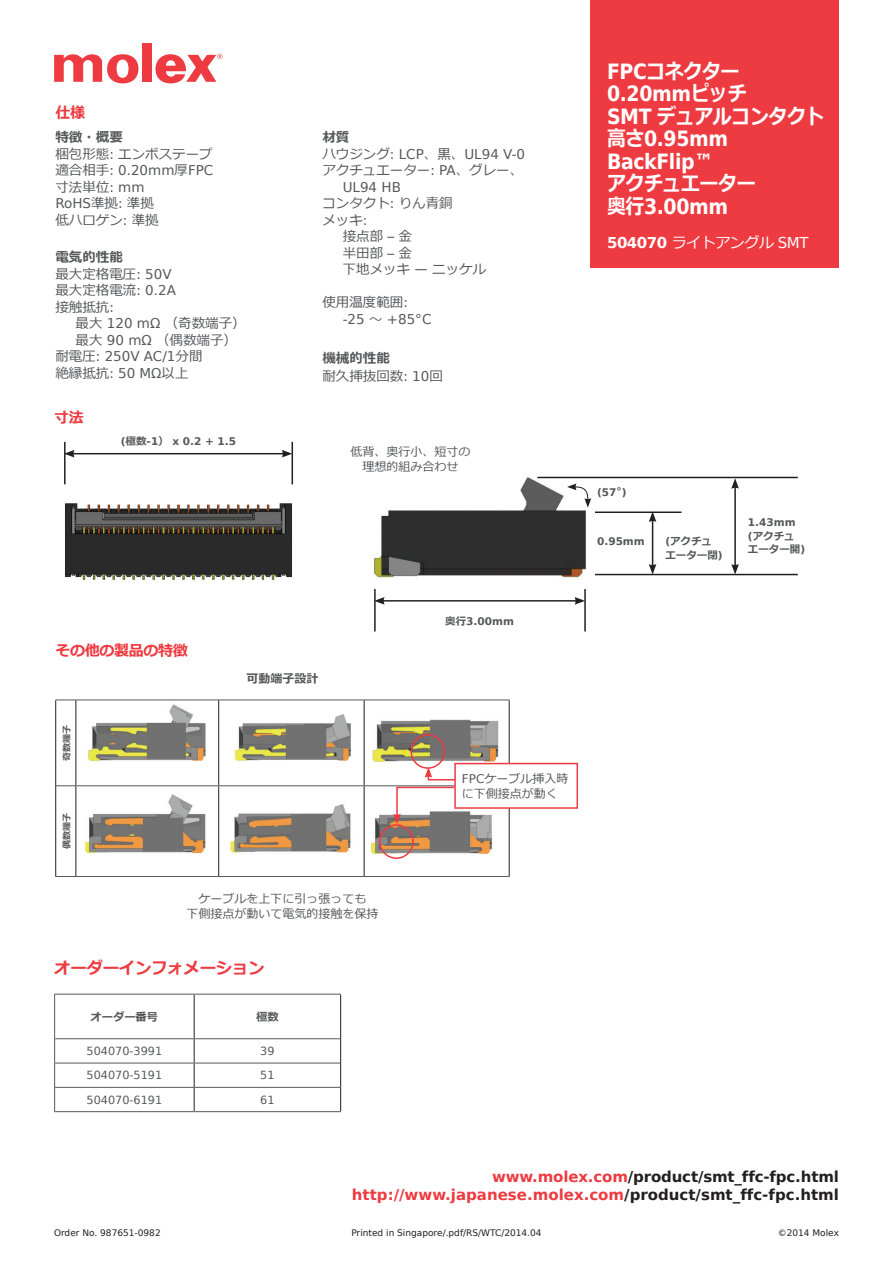
<style>
.page{position:relative;width:893px;height:1263px;background:#fff}
.page>*{position:absolute;margin:0;border:0;box-sizing:border-box;transform-origin:0 0}
.t1{font:700 21px/22.5px "Bitstream Vera Sans";letter-spacing:-.02em;color:#fff;scale:.9 1}
.t2{font:700 21px "Meiryo";letter-spacing:-.02em;color:#fff;scale:.9 1}
.t3{font:700 16.5px "Meiryo";letter-spacing:-.02em;color:#ee3a41}
.t4{font:700 15px/18px "Bitstream Vera Sans";color:#231f20;text-align:right}
.t5{font:15px "Meiryo";letter-spacing:-.03em;color:#fff}
.t6{font:700 15px "Meiryo";letter-spacing:-.02em;color:#ee3a41}
.t7{font:13.5px/16.5px "Meiryo";color:#57585a}
.t8{font:13.5px "Bitstream Vera Sans";color:#57585a}
.t9{font:700 13.5px "Meiryo";color:#57585a}
.t10{font:12px/15px "Meiryo";color:#57585a;text-align:center}
.t11{font:700 12px "Meiryo";color:#57585a}
.t12{font:11.25px "Bitstream Vera Sans";color:#57585a}
.t13{font:700 11.25px "Meiryo";color:#57585a}
.t14{font:700 10.5px "Bitstream Vera Sans";color:#57585a}
.t15{font:700 10.5px/13.5px "Meiryo";color:#57585a}
.t16{font:9px "Bitstream Vera Sans";color:#231f20}
.t17{font:700 9px "Meiryo";color:#57585a}
.s1{font-weight:700}
.s2{font-family:"Bitstream Vera Sans"}
.s3{font-family:"Meiryo"}
.s4{font-family:"Bitstream Vera Sans";font-weight:700}
.s5{color:#ee3a41}
</style>
<div class="page">
<div style="left:142px;top:43px;width:9px;height:39px;background:#ee3a41"></div>
<svg style="left:54px;top:54px;width:84px;height:29px"></svg>
<svg style="left:155px;top:54px;width:68px;height:29px"></svg>
<hr style="left:194px;top:994px;width:1px;height:44px;background:#231f20">
<hr style="left:340px;top:994px;width:1px;height:45px;background:#231f20">
<svg style="left:194px;top:1039px;width:1px;height:72px"></svg>
<svg style="left:340px;top:1039px;width:1px;height:72px"></svg>
<hr style="left:54px;top:994px;width:140px;height:1px;background:#57585a">
<hr style="left:54px;top:994px;width:1px;height:44px;background:#57585a">
<hr style="left:194px;top:994px;width:147px;height:1px;background:#57585a">
<hr style="left:54px;top:1038px;width:140px;height:1px;background:#57585a">
<hr style="left:194px;top:1038px;width:146px;height:1px;background:#57585a">
<hr style="left:54px;top:1063px;width:140px;height:1px;background:#57585a">
<hr style="left:194px;top:1063px;width:146px;height:1px;background:#57585a">
<hr style="left:54px;top:1087px;width:140px;height:1px;background:#57585a">
<svg style="left:54px;top:1039px;width:1px;height:72px"></svg>
<hr style="left:194px;top:1087px;width:146px;height:1px;background:#57585a">
<hr style="left:54px;top:1111px;width:140px;height:1px;background:#57585a">
<hr style="left:194px;top:1111px;width:147px;height:1px;background:#57585a">
<img style="left:65px;top:503px;width:227px;height:79px">
<hr style="left:64px;top:442px;width:2px;height:42px;background:#231f20">
<hr style="left:292px;top:442px;width:1px;height:42px;background:#231f20">
<hr style="left:72px;top:453px;width:212px;height:1px;background:#231f20">
<svg style="left:65px;top:450px;width:10px;height:7px"></svg>
<svg style="left:282px;top:450px;width:10px;height:7px"></svg>
<hr style="left:594px;top:511px;width:87px;height:2px;background:#231f20">
<hr style="left:594px;top:574px;width:204px;height:1px;background:#231f20">
<img style="left:374px;top:476px;width:220px;height:102px">
<hr style="left:374px;top:589px;width:2px;height:42px;background:#231f20">
<hr style="left:584px;top:589px;width:2px;height:42px;background:#231f20">
<hr style="left:382px;top:600px;width:195px;height:2px;background:#231f20">
<svg style="left:374px;top:597px;width:11px;height:8px"></svg>
<svg style="left:575px;top:597px;width:10px;height:8px"></svg>
<hr style="left:537px;top:477px;width:261px;height:1px;background:#231f20">
<hr style="left:734px;top:486px;width:2px;height:80px;background:#231f20">
<svg style="left:731px;top:478px;width:8px;height:11px"></svg>
<svg style="left:731px;top:564px;width:8px;height:10px"></svg>
<hr style="left:652px;top:520px;width:1px;height:46px;background:#231f20">
<svg style="left:649px;top:511px;width:7px;height:11px"></svg>
<svg style="left:649px;top:564px;width:7px;height:10px"></svg>
<svg style="left:567px;top:483px;width:24px;height:25px"></svg>
<img style="left:79px;top:702px;width:448px;height:169px">
<div style="left:410px;top:734px;width:35px;height:35px;border:2px solid #ee3a41;border-radius:50%"></div>
<div style="left:379px;top:824px;width:35px;height:35px;border:2px solid #ee3a41;border-radius:50%"></div>
<svg style="left:393px;top:767px;width:64px;height:57px"></svg>
<hr style="left:55px;top:700px;width:1px;height:86px;background:#231f20">
<hr style="left:55px;top:786px;width:1px;height:90px;background:#231f20">
<svg style="left:55px;top:699px;width:21px;height:1px"></svg>
<hr style="left:76px;top:699px;width:143px;height:1px;background:#57585a">
<hr style="left:219px;top:699px;width:145px;height:1px;background:#57585a">
<hr style="left:364px;top:699px;width:146px;height:1px;background:#57585a">
<hr style="left:75px;top:700px;width:1px;height:85px;background:#231f20">
<hr style="left:75px;top:786px;width:1px;height:90px;background:#231f20">
<hr style="left:218px;top:700px;width:1px;height:85px;background:#231f20">
<hr style="left:218px;top:786px;width:1px;height:90px;background:#231f20">
<hr style="left:364px;top:700px;width:1px;height:85px;background:#231f20">
<hr style="left:364px;top:786px;width:1px;height:90px;background:#231f20">
<hr style="left:509px;top:700px;width:1px;height:86px;background:#231f20">
<hr style="left:509px;top:786px;width:1px;height:90px;background:#231f20">
<svg style="left:56px;top:785px;width:20px;height:1px"></svg>
<svg style="left:55px;top:876px;width:21px;height:1px"></svg>
<hr style="left:76px;top:785px;width:143px;height:1px;background:#57585a">
<hr style="left:76px;top:876px;width:143px;height:1px;background:#57585a">
<hr style="left:219px;top:785px;width:145px;height:1px;background:#57585a">
<hr style="left:219px;top:876px;width:145px;height:1px;background:#57585a">
<hr style="left:364px;top:785px;width:145px;height:1px;background:#57585a">
<hr style="left:364px;top:876px;width:146px;height:1px;background:#57585a">
<div style="left:454px;top:763px;width:124px;height:46px;background:#fff;border:2px solid #ee3a41"></div>
<div style="left:591px;top:0;width:248px;height:268px;background:#ee3a41"></div>
<p class="t6" style="left:55px;top:104px;width:31px">仕様</p>
<p class="t7" style="left:55px;top:129px;width:159px"><span class="s1">特徴・概要<br></span>梱包形態<span class="s2">:</span> エンボステープ</p>
<p class="t8" style="left:55px;top:163px;width:160px"><span class="s3">適合相手</span>: 0.20mm<span class="s3">厚</span>FPC</p>
<p class="t7" style="left:55px;top:179px;width:91px">寸法単位<span class="s2">: mm</span></p>
<p class="t8" style="left:55px;top:196px;width:100px">RoHS<span class="s3">準拠</span>: <span class="s3">準拠</span></p>
<p class="t7" style="left:55px;top:212px;width:105px">低ハロゲン<span class="s2">:</span> 準拠</p>
<p class="t7" style="left:55px;top:249px;width:122px"><span class="s1">電気的性能<br></span>最大定格電圧<span class="s2">: 50V</span>最大定格電流<span class="s2">: 0.2A</span>接触抵抗<span class="s2">:</span></p>
<p class="t7" style="left:76px;top:315px;width:172px">最大 <span class="s2">120 mΩ</span> （奇数端子）最大 <span class="s2">90 mΩ</span> （偶数端子）</p>
<p class="t8" style="left:55px;top:349px;width:149px"><span class="s3">耐電圧</span>: 250V AC/1<span class="s3">分間</span></p>
<p class="t7" style="left:55px;top:365px;width:135px">絶縁抵抗<span class="s2">: 50 MΩ</span>以上</p>
<p class="t6" style="left:54px;top:409px;width:31px">寸法</p>
<p class="t14" style="left:121px;top:435px;width:117px">(<span class="s3">極数</span>-1<span class="s3">）</span> x 0.2 + 1.5</p>
<p class="t9" style="left:322px;top:130px;width:28px">材質</p>
<p class="t8" style="left:322px;top:146px;width:204px"><span class="s3">ハウジング</span>: LCP<span class="s3">、黒、</span>UL94 V-0</p>
<p class="t7" style="left:322px;top:162px;width:202px">アクチュエーター<span class="s2">: PA</span>、グレー、</p>
<p class="t8" style="left:343px;top:179px;width:60px">UL94 HB</p>
<p class="t7" style="left:322px;top:195px;width:132px">コンタクト<span class="s2">:</span> りん青銅</p>
<p class="t7" style="left:322px;top:212px;width:47px">メッキ<span class="s2">:</span></p>
<p class="t7" style="left:343px;top:228px;width:71px">接点部 <span class="s2">–</span> 金</p>
<p class="t7" style="left:343px;top:245px;width:71px">半田部 <span class="s2">–</span> 金</p>
<p class="t7" style="left:343px;top:261px;width:145px">下地メッキ — ニッケル</p>
<p class="t7" style="left:322px;top:294px;width:87px">使用温度範囲<span class="s2">:</span></p>
<p class="t8" style="left:343px;top:311px;width:90px">-25 <span class="s3">～</span> +85°C</p>
<p class="t7" style="left:322px;top:349px;width:122px;line-height:18px"><span class="s1">機械的性能<br></span>耐久挿抜回数<span class="s2">: 10</span>回</p>
<p class="t10" style="left:350px;top:444px;width:121px">低背、奥行小、短寸の理想的組み合わせ</p>
<p class="t6" style="left:55px;top:642px;width:134px">その他の製品の特徴</p>
<p class="t17" style="left:62px;top:761px;width:37px;rotate:-90deg">奇数端子</p>
<p class="t17" style="left:62px;top:849px;width:37px;rotate:-90deg">偶数端子</p>
<p class="t11" style="left:246px;top:672px;width:73px">可動端子設計</p>
<p class="t14" style="left:445px;top:616px;width:70px"><span class="s3">奥行</span>3.00mm</p>
<p class="t10" style="left:462px;top:771px;width:108px;text-align:left"><span class="s2">FPC</span>ケーブル挿入時に下側接点が動く</p>
<p class="t10" style="left:186px;top:892px;width:193px">ケーブルを上下に引っ張っても<br>下側接点が動いて電気的接触を保持</p>
<p class="t3" style="left:54px;top:958px;width:212px">オーダーインフォメーション</p>
<p class="t13" style="left:91px;top:1010px;width:69px">オーダー番号</p>
<p class="t13" style="left:256px;top:1010px;width:24px">極数</p>
<p class="t12" style="left:87px;top:1045px;width:77px">504070-3991</p>
<p class="t12" style="left:260px;top:1045px;width:16px">39</p>
<p class="t12" style="left:87px;top:1069px;width:77px">504070-5191</p>
<p class="t12" style="left:260px;top:1069px;width:16px">51</p>
<p class="t12" style="left:87px;top:1093px;width:77px">504070-6191</p>
<p class="t12" style="left:260px;top:1093px;width:16px">61</p>
<h1 class="t2" style="left:607px;top:59px;width:149px"><span class="s2">FPC</span>コネクター</h1>
<h1 class="t1" style="left:607px;top:83px;width:157px">0.20mm<span class="s3">ピッチ</span></h1>
<h1 class="t2" style="left:607px;top:104px;width:243px"><span class="s2">SMT</span> デュアルコンタクト</h1>
<h1 class="t1" style="left:607px;top:128px;width:136px"><span class="s3">高さ</span>0.95mm<br>BackFlip™</h1>
<h1 class="t2" style="left:607px;top:172px;width:167px">アクチュエーター</h1>
<h1 class="t1" style="left:607px;top:195px;width:136px"><span class="s3">奥行</span>3.00mm</h1>
<p class="t5" style="left:607px;top:234px;width:203px"><span class="s4">504070</span> ライトアングル <span class="s2">SMT</span></p>
<p class="t14" style="left:597px;top:486px;width:31px">(57°)</p>
<p class="t14" style="left:597px;top:535px;width:49px">0.95mm</p>
<p class="t15" style="left:665px;top:535px;width:59px"><span class="s2">(</span>アクチュエーター閉<span class="s2">)</span></p>
<p class="t14" style="left:748px;top:517px;width:49px">1.43mm</p>
<p class="t15" style="left:748px;top:529px;width:59px"><span class="s2">(</span>アクチュエーター開<span class="s2">)</span></p>
<p class="t4" style="left:352px;top:1168px;width:489px"><span class="s5">www.molex.com</span>/product/smt_ffc-fpc.html <span class="s5">http://www.japanese.molex.com</span>/product/smt_ffc-fpc.html</p>
<p class="t16" style="left:54px;top:1227px;width:108px">Order No. 987651-0982</p>
<p class="t16" style="left:351px;top:1228px;width:192px">Printed in Singapore/.pdf/RS/WTC/2014.04</p>
<p class="t16" style="left:778px;top:1228px;width:63px">©2014 Molex</p>
</div>
